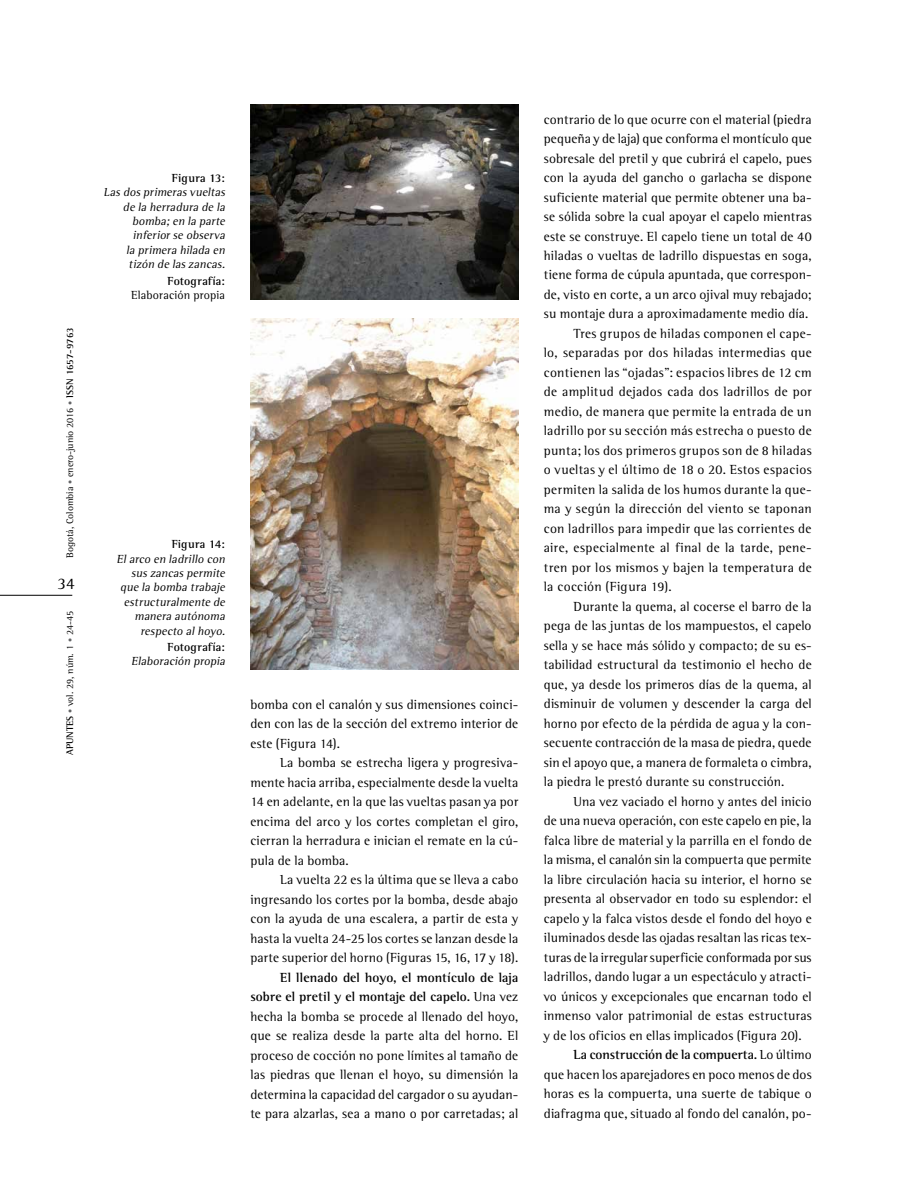
<style>
.page{position:relative;width:918px;height:1188px;background:#fff}
.page>*{position:absolute;margin:0;border:0;box-sizing:border-box;transform-origin:0 0}
.t1{font:16.5px "Agfa Rotis Semi Serif";color:#000}
.t2{font:13.5px/19.5px "Agfa Rotis Semi Serif";letter-spacing:.01em;color:#000;text-align:justify}
.t3{font:13.5px "Agfa Rotis Semi Serif";letter-spacing:.03em;color:#000}
.t4{font:700 13.5px "Agfa Rotis Semi Serif";letter-spacing:-.01em;color:#000}
.t5{font:italic 12px/14.4px "Agfa Rotis Semi Serif";letter-spacing:.015em;color:#000;text-align:right}
.t6{font:700 12px "Agfa Rotis Semi Serif";letter-spacing:.005em;color:#000}
.t7{font:12px "Agfa Rotis Semi Serif";letter-spacing:.01em;color:#000}
.t8{font:9.75px "Agfa Rotis Semi Serif";color:#000}
.s1{font-size:8.25px;color:#636466}
.s2{font-weight:700}
.s3{font-weight:400}
</style>
<div class="page">
<hr style="left:0;top:595px;width:72px;height:1px;background:#000">
<img style="left:250px;top:104px;width:268px;height:195px">
<img style="left:250px;top:319px;width:268px;height:351px">
<p class="t8" style="left:64px;top:558px;width:232px;rotate:-90deg">Bogotá, Colombia <span class="s1">•</span> enero-junio 2016 <span class="s1">•</span> <span class="s2">ISSN 1657-9763</span></p>
<p class="t1" style="left:58px;top:574px;width:18px">34</p>
<p class="t8" style="left:64px;top:755px;width:145px;rotate:-90deg"><span class="s2">APUNTES</span> <span class="s1">•</span> vol. 29, núm. 1 <span class="s1">•</span> 24-45</p>
<p class="t6" style="left:172px;top:171px;width:54px">Figura 13:</p>
<p class="t5" style="left:104px;top:185px;width:125px">Lasdosprimerasvueltas de la herradura de la bomba;en la parte inferiorse observa<br>la primera hilada en tizón de laszancas.</p>
<p class="t6" style="left:168px;top:274px;width:59px">Fotografía:</p>
<p class="t7" style="left:131px;top:288px;width:95px">Elaboración propia</p>
<p class="t6" style="left:172px;top:537px;width:55px">Figura 14:</p>
<p class="t5" style="left:116px;top:551px;width:113px">Elarco en ladrillo con suszancaspermite que la bomba trabaje estructuralmente de manera autónoma respecto alhoyo.</p>
<p class="t6" style="left:168px;top:640px;width:59px">Fotografía:</p>
<p class="t5" style="left:131px;top:654px;width:98px">Elaboración propia</p>
<p class="t2" style="left:250px;top:694px;width:269px">bomba con el canalón y sus dimensiones coinci&shy;den con las de la sección del extremo interior de este (Figura 14).</p>
<p class="t2" style="left:250px;top:753px;width:269px;text-indent:30px">La bomba se estrecha ligera y progresiva&shy;mente hacia arriba, especialmente desde la vuelta 14 en adelante, en la que las vueltas pasan ya por encima del arco y los cortes completan el giro, cierran la herradura e inician el remate en la cú&shy;pula de la bomba.</p>
<p class="t2" style="left:250px;top:870px;width:269px;text-indent:30px">La vuelta 22 es la última que se lleva a cabo ingresando los cortes por la bomba, desde abajo con la ayuda de una escalera, a partir de esta y hasta la vuelta 24-25 los cortes se lanzan desde la parte superior del horno (Figuras 15, 16, 17 y 18).</p>
<p class="t2" style="left:250px;top:967px;width:269px;text-indent:30px"><span class="s2">El llenado del hoyo, el montículo de laja sobre el pretil y el montaje del capelo.</span> Una vez hecha la bomba se procede al llenado del hoyo, que se realiza desde la parte alta del horno. El proceso de cocción no pone límites al tamaño de las piedras que llenan el hoyo, su dimensión la determina la capacidad del cargador o su ayudan&shy;te para alzarlas, sea a mano o por carretadas; al</p>
<p class="t2" style="left:544px;top:109px;width:269px">contrario de lo que ocurre con el material (piedra</p>
<p class="t2" style="left:544px;top:129px;width:269px">pequeña y de laja) que conforma el montículo que</p>
<p class="t2" style="left:544px;top:148px;width:269px">sobresale del pretil y que cubrirá el capelo, pues</p>
<p class="t2" style="left:544px;top:168px;width:269px">con la ayuda del gancho o garlacha se dispone</p>
<p class="t2" style="left:544px;top:187px;width:269px">suficiente material que permite obtener una ba-</p>
<p class="t2" style="left:544px;top:207px;width:269px">se sólida sobre la cual apoyar el capelo mientras</p>
<p class="t2" style="left:544px;top:226px;width:269px">este se construye. El capelo tiene un total de 40</p>
<p class="t2" style="left:544px;top:246px;width:269px">hiladas o vueltas de ladrillo dispuestas en soga,</p>
<p class="t2" style="left:544px;top:265px;width:269px">tiene forma de cúpula apuntada, que correspon-</p>
<p class="t2" style="left:544px;top:285px;width:269px">de, visto en corte, a un arco ojival muy rebajado;</p>
<p class="t2" style="left:544px;top:304px;width:266px">su montaje dura a aproximadamente medio día.</p>
<p class="t2" style="left:574px;top:324px;width:240px">Tres grupos de hiladas componen el cape-</p>
<p class="t2" style="left:544px;top:343px;width:269px">lo, separadas por dos hiladas intermedias que</p>
<p class="t2" style="left:544px;top:363px;width:269px">contienen las “ojadas”: espacios libres de 12 cm</p>
<p class="t2" style="left:544px;top:382px;width:269px">de amplitud dejados cada dos ladrillos de por</p>
<p class="t2" style="left:544px;top:402px;width:269px">medio, de manera que permite la entrada de un</p>
<p class="t3" style="left:544px;top:423px;width:269px">ladrillo por su sección más estrecha o puesto de</p>
<p class="t2" style="left:544px;top:441px;width:269px">punta; los dos primeros grupos son de 8 hiladas</p>
<p class="t2" style="left:544px;top:460px;width:269px">o vueltas y el último de 18 o 20. Estos espacios</p>
<p class="t2" style="left:544px;top:480px;width:269px">permiten la salida de los humos durante la que-</p>
<p class="t2" style="left:544px;top:499px;width:269px">ma y según la dirección del viento se taponan</p>
<p class="t2" style="left:544px;top:519px;width:269px">con ladrillos para impedir que las corrientes de</p>
<p class="t2" style="left:544px;top:538px;width:269px">aire, especialmente al final de la tarde, pene-</p>
<p class="t2" style="left:544px;top:558px;width:269px">tren por los mismos y bajen la temperatura de</p>
<p class="t3" style="left:544px;top:579px;width:129px">la cocción (Figura 19).</p>
<p class="t2" style="left:574px;top:597px;width:240px">Durante la quema, al cocerse el barro de la</p>
<p class="t2" style="left:544px;top:616px;width:269px">pega de las juntas de los mampuestos, el capelo</p>
<p class="t2" style="left:544px;top:636px;width:269px">sella y se hace más sólido y compacto; de su es-</p>
<p class="t2" style="left:544px;top:655px;width:269px">tabilidad estructural da testimonio el hecho de</p>
<p class="t2" style="left:544px;top:675px;width:269px">que, ya desde los primeros días de la quema, al</p>
<p class="t2" style="left:544px;top:694px;width:269px">disminuir de volumen y descender la carga del</p>
<p class="t2" style="left:544px;top:714px;width:269px">horno por efecto de la pérdida de agua y la con-</p>
<p class="t2" style="left:544px;top:733px;width:269px">secuente contracción de la masa de piedra, quede</p>
<p class="t2" style="left:544px;top:753px;width:269px">sin el apoyo que, a manera de formaleta o cimbra,</p>
<p class="t2" style="left:544px;top:772px;width:242px">la piedra le prestó durante su construcción.</p>
<p class="t2" style="left:574px;top:792px;width:240px">Una vez vaciado el horno y antes del inicio</p>
<p class="t2" style="left:544px;top:811px;width:269px">de una nueva operación, con este capelo en pie, la</p>
<p class="t2" style="left:544px;top:831px;width:269px">falca libre de material y la parrilla en el fondo de</p>
<p class="t2" style="left:544px;top:850px;width:269px">la misma, el canalón sin la compuerta que permite</p>
<p class="t2" style="left:544px;top:869px;width:269px">la libre circulación hacia su interior, el horno se</p>
<p class="t2" style="left:544px;top:889px;width:269px">presenta al observador en todo su esplendor: el</p>
<p class="t2" style="left:544px;top:908px;width:269px">capelo y la falca vistos desde el fondo del hoyo e</p>
<p class="t2" style="left:544px;top:928px;width:269px">iluminados desde las ojadas resaltan las ricas tex-</p>
<p class="t2" style="left:544px;top:947px;width:269px">turas de la irregular superficie conformada por sus</p>
<p class="t2" style="left:544px;top:967px;width:269px">ladrillos, dando lugar a un espectáculo y atracti-</p>
<p class="t2" style="left:544px;top:986px;width:269px">vo únicos y excepcionales que encarnan todo el</p>
<p class="t2" style="left:544px;top:1006px;width:269px">inmenso valor patrimonial de estas estructuras</p>
<p class="t2" style="left:544px;top:1025px;width:259px">y de los oficios en ellas implicados (Figura 20).</p>
<p class="t4" style="left:574px;top:1047px;width:240px">La construcción de la compuerta. <span class="s3">Lo último</span></p>
<p class="t2" style="left:544px;top:1064px;width:269px">que hacen los aparejadores en poco menos de dos</p>
<p class="t2" style="left:544px;top:1084px;width:269px">horas es la compuerta, una suerte de tabique o</p>
<p class="t2" style="left:544px;top:1103px;width:269px">diafragma que, situado al fondo del canalón, po-</p>
</div>
